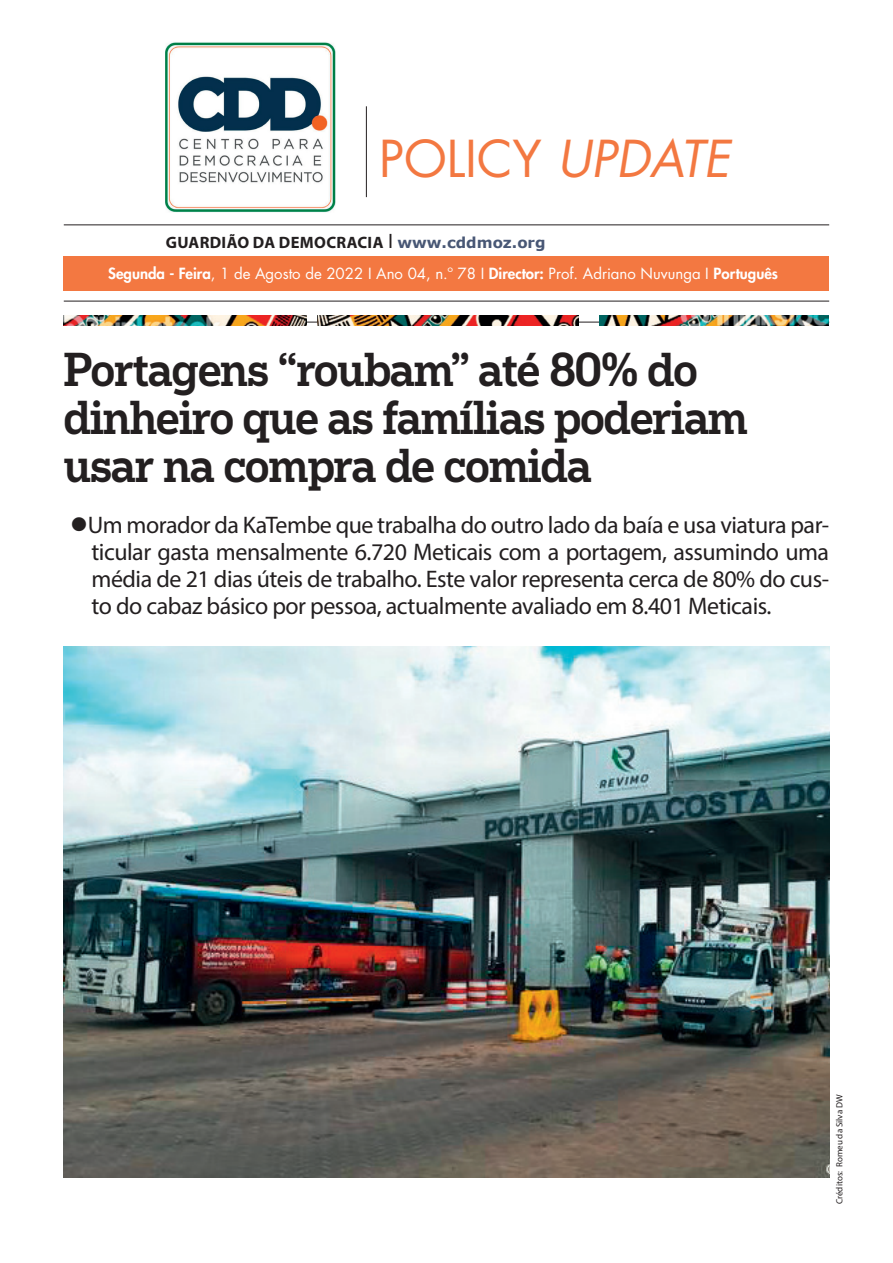
<style>
.page{position:relative;width:893px;height:1263px;background:#fff}
.page>*{position:absolute;margin:0;border:0;box-sizing:border-box;transform-origin:0 0}
.t1{font:49.5px "Futura LT";color:#f37841}
.t2{font:500 45px/48px "Popular";letter-spacing:-.02em;color:#231f20;scale:.95 1}
.t3{font:24px/27px "Myriad Pro";letter-spacing:-.02em;color:#231f20;text-align:justify}
.t4{font:700 16.5px "Myriad Pro";letter-spacing:.02em;color:#231f20}
.t5{font:15px "Futura LT";color:#fff}
.t6{font:9px "Myriad Pro";color:#231f20}
.s1{font-style:italic}
.s2{font-weight:400;font-size:20.85px}
.s3{font-family:"Verdana";font-size:15px;color:#485775}
.s4{font-weight:800}
</style>
<div class="page">
<img style="left:64px;top:646px;width:765px;height:532px">
<hr style="left:366px;top:106px;width:1px;height:91px;background:#231f20">
<div style="left:64px;top:256px;width:765px;height:35px;background:#f37841"></div>
<hr style="left:64px;top:322px;width:765px;height:1px;background:#231f20">
<img style="left:64px;top:315px;width:242px;height:11px">
<img style="left:317px;top:315px;width:262px;height:11px">
<img style="left:599px;top:315px;width:229px;height:11px">
<img style="left:165px;top:42px;width:171px;height:170px">
<hr style="left:64px;top:301px;width:765px;height:1px;background:#231f20">
<hr style="left:64px;top:225px;width:765px;height:1px;background:#231f20">
<h1 class="t1" style="left:379px;top:127px;width:352px">POLICY <span class="s1">UPDATE</span></h1>
<p class="t4" style="left:166px;top:231px;width:381px">GUARDIÃO DA DEMOCRACIA <span class="s2">I</span> <span class="s3">www.cddmoz.org</span></p>
<p class="t5" style="left:108px;top:263px;width:671px"><span class="s4">Segunda - Feira</span>, 1 de Agosto de 2022 I Ano 04, n.º 78 I <span class="s4">Director:</span> Prof. Adriano Nuvunga I <span class="s4">Português</span></p>
<h2 class="t2" style="left:64px;top:344px;width:722px">Portagens “roubam” até 80% do dinheiro que as famílias poderiam usar na compra de comida</h2>
<p class="t3" style="left:92px;top:511px;width:739px;text-indent:-21px">●Um morador da KaTembe que trabalha do outro lado da baía e usa viatura par&shy;ticular gasta mensalmente 6.720 Meticais com a portagem, assumindo uma média de 21 dias úteis de trabalho. Este valor representa cerca de 80% do cus&shy;to do cabaz básico por pessoa, actualmente avaliado em 8.401 Meticais.</p>
<p class="t6" style="left:834px;top:1204px;width:111px;rotate:-90deg">Créditos: Romeu da Silva DW</p>
</div>
